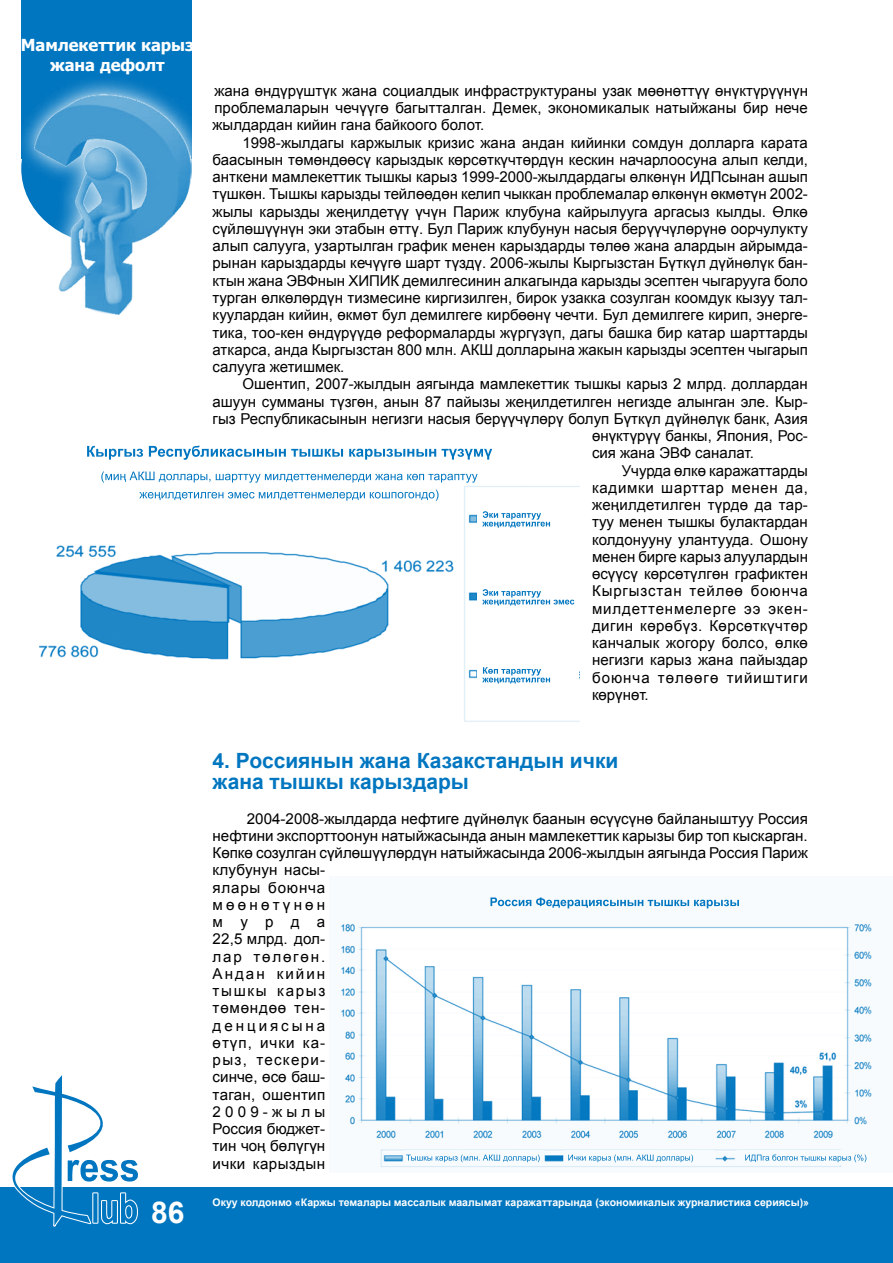
<style>
.page{position:relative;width:893px;height:1263px;background:#fff}
.page>*{position:absolute;margin:0;border:0;box-sizing:border-box;transform-origin:0 0}
.t1{font:700 30px "Arial";color:#fff}
.t2{font:700 21px/21px "Arial";color:#0076c0}
.t3{font:700 16.5px/19.8px "Tahoma";color:#fff;text-align:center}
.t4{font:15px/17.2px "Arial";color:#000;text-align:justify}
.t5{font:15px "Arial";letter-spacing:.06em;color:#000}
.t6{font:15px "Arial";letter-spacing:.03em;color:#000}
.t7{font:15px "Arial";letter-spacing:.045em;color:#000}
.t8{font:15px "Arial";letter-spacing:.065em;color:#000}
.t9{font:700 10.5px "Arial";color:#fff}
</style>
<div class="page">
<div style="left:0;top:1187px;width:893px;height:76px;background:#0076c0"></div>
<div style="left:22px;top:0;width:170px;height:159px;background:#0076c0"></div>
<svg style="left:21px;top:75px;width:171px;height:135px"></svg>
<img style="left:35px;top:94px;width:156px;height:221px">
<svg style="left:12px;top:1075px;width:126px;height:152px"></svg>
<img style="left:341px;top:908px;width:531px;height:260px">
<div style="left:405px;top:1150px;width:139px;height:14px;background:#f7fbfd"></div>
<div style="left:566px;top:1150px;width:148px;height:14px;background:#f7fbfd"></div>
<div style="left:737px;top:1150px;width:148px;height:14px;background:#f7fbfd"></div>
<svg style="left:406px;top:1154px;width:460px;height:8px"></svg>
<img style="left:39px;top:486px;width:540px;height:236px">
<div style="left:139px;top:475px;width:307px;height:36px;background:#fff"></div>
<svg style="left:139px;top:490px;width:300px;height:11px"></svg>
<svg style="left:101px;top:471px;width:377px;height:12px"></svg>
<svg style="left:87px;top:446px;width:405px;height:14px"></svg>
<div style="left:477px;top:507px;width:102px;height:197px;background:#fff"></div>
<svg style="left:482px;top:667px;width:68px;height:17px"></svg>
<svg style="left:482px;top:589px;width:92px;height:17px"></svg>
<svg style="left:482px;top:511px;width:68px;height:17px"></svg>
<div style="left:475px;top:890px;width:280px;height:16px;background:#f7fbfd"></div>
<svg style="left:490px;top:897px;width:249px;height:11px"></svg>
<p class="t3" style="left:21px;top:34px;width:174px">Мамлекеттик карыз жана дефолт</p>
<p class="t4" style="left:213px;top:82px;width:597px">жана өндүрүштүк жана социалдык инфраструктураны узак мөөнөттүү өнүктүрүүнүн проблемаларын чечүүгө багытталган. Демек, экономикалык натыйжаны бир нече жылдардан кийин гана байкоого болот.</p>
<p class="t4" style="left:213px;top:134px;width:597px;text-indent:30px">1998-жылдагы каржылык кризис жана андан кийинки сомдун долларга карата баасынын төмөндөөсү карыздык көрсөткүчтөрдүн кескин начарлоосуна алып келди, анткени мамлекеттик тышкы карыз 1999-2000-жылдардагы өлкөнүн ИДПсынан ашып түшкөн. Тышкы карызды тейлөөдөн келип чыккан проблемалар өлкөнүн өкмөтүн 2002- жылы карызды жеңилдетүү үчүн Париж клубуна кайрылууга аргасыз кылды. Өлкө сүйлөшүүнүн эки этабын өттү. Бул Париж клубунун насыя берүүчүлөрүнө оорчулукту алып салууга, узартылган график менен карыздарды төлөө жана алардын айрымда&shy;рынан карыздарды кечүүгө шарт түздү. 2006-жылы Кыргызстан Бүткүл дүйнөлүк бан&shy;ктын жана ЭВФнын ХИПИК демилгесинин алкагында карызды эсептен чыгарууга боло турган өлкөлөрдүн тизмесине киргизилген, бирок узакка созулган коомдук кызуу тал&shy;куулардан кийин, өкмөт бул демилгеге кирбөөнү чечти. Бул демилгеге кирип, энерге&shy;тика, тоо-кен өндүрүүдө реформаларды жүргүзүп, дагы башка бир катар шарттарды аткарса, анда Кыргызстан 800 млн. АКШ долларына жакын карызды эсептен чыгарып салууга жетишмек.</p>
<p class="t4" style="left:242px;top:375px;width:567px">Ошентип, 2007-жылдын аягында мамлекеттик тышкы карыз 2 млрд. доллардан</p>
<p class="t4" style="left:213px;top:393px;width:597px">ашуун сумманы түзгөн, анын 87 пайызы жеңилдетилген негизде алынган эле. Кыр-</p>
<p class="t4" style="left:213px;top:410px;width:597px">гыз Республикасынын негизги насыя берүүчүлөрү болуп Бүткүл дүйнөлүк банк, Азия</p>
<p class="t4" style="left:592px;top:427px;width:217px">өнүктүрүү банкы, Япония, Рос-</p>
<p class="t4" style="left:592px;top:444px;width:163px">сия жана ЭВФ саналат.</p>
<p class="t4" style="left:622px;top:462px;width:187px">Учурда өлкө каражаттарды</p>
<p class="t7" style="left:592px;top:478px;width:217px">кадимки шарттар менен да,</p>
<p class="t4" style="left:592px;top:496px;width:217px">жеңилдетилген түрдө да тар-</p>
<p class="t4" style="left:592px;top:513px;width:217px">туу менен тышкы булактардан</p>
<p class="t4" style="left:592px;top:531px;width:217px">колдонууну улантууда. Ошону</p>
<p class="t4" style="left:592px;top:548px;width:217px">менен бирге карыз алуулардын</p>
<p class="t4" style="left:592px;top:565px;width:217px">өсүүсү көрсөтүлгөн графиктен</p>
<p class="t5" style="left:592px;top:581px;width:217px">Кыргызстан тейлөө боюнча</p>
<p class="t5" style="left:592px;top:598px;width:217px">милдеттенмелерге ээ экен-</p>
<p class="t6" style="left:592px;top:616px;width:217px">дигин көрөбүз. Көрсөткүчтөр</p>
<p class="t4" style="left:592px;top:634px;width:217px">канчалык жогору болсо, өлкө</p>
<p class="t4" style="left:592px;top:651px;width:217px">негизги карыз жана пайыздар</p>
<p class="t8" style="left:592px;top:667px;width:217px">боюнча төлөөгө тийиштиги</p>
<p class="t4" style="left:592px;top:686px;width:58px">көрүнөт.</p>
<h1 class="t1" style="left:151px;top:1193px;width:35px">86</h1>
<h2 class="t2" style="left:213px;top:751px;width:407px">4. Россиянын жана Казакстандын ички жана тышкы карыздары</h2>
<p class="t4" style="left:213px;top:810px;width:597px;text-align:left;text-indent:34px">2004-2008-жылдарда нефтиге дүйнөлүк баанын өсүүсүнө байланыштуу Россия нефтини экспорттоонун натыйжасында анын мамлекеттик карызы бир топ кыскарган.<br>Көпкө созулган сүйлөшүүлөрдүн натыйжасында 2006-жылдын аягында Россия Париж клубунун насы-<br>ялары боюнча<br>мөөнөтүнөн<br>мурда<br>22,5 млрд. дол-<br>лар төлөгөн.<br>Андан кийин<br>тышкы карыз<br>төмөндөө тен-<br>денциясына<br>өтүп, ички ка-<br>рыз, тескери-<br>синче, өсө баш-<br>таган, ошентип<br>2009-жылы<br>Россия бюджет-<br>тин чоң бөлүгүн<br>ички карыздын</p>
<p class="t9" style="left:213px;top:1195px;width:598px">Окуу колдонмо «Каржы темалары массалык маалымат каражаттарында (экономикалык журналистика сериясы)»</p>
</div>
